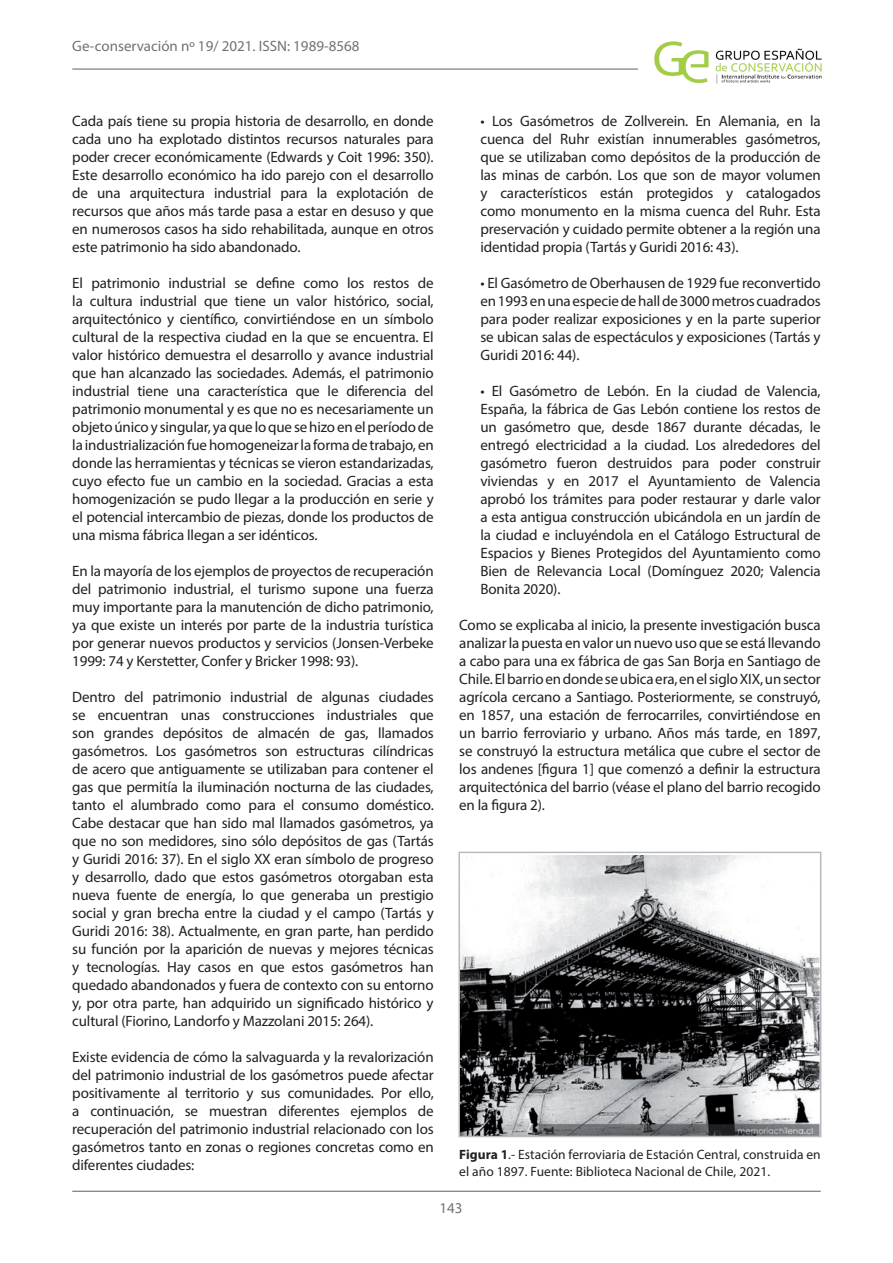
<style>
.page{position:relative;width:893px;height:1263px;background:#fff}
.page>*{position:absolute;margin:0;border:0;box-sizing:border-box;transform-origin:0 0}
.t1{font:15px/18px "Myriad Pro";letter-spacing:-.01em;color:#231f20;text-align:justify}
.t2{font:15px "Myriad Pro";color:#717275}
.t3{font:13.5px/16.5px "Myriad Pro";letter-spacing:.005em;color:#231f20}
.s1{font-weight:700}
</style>
<div class="page">
<hr style="left:72px;top:68px;width:567px;height:2px;background:#717275">
<hr style="left:72px;top:1191px;width:749px;height:1px;background:#717275">
<img style="left:654px;top:41px;width:168px;height:43px">
<img style="left:461px;top:855px;width:357px;height:279px">
<div style="left:458px;top:852px;width:363px;height:285px;border:2px solid #b8b9bc"></div>
<p class="t2" style="left:72px;top:37px;width:289px">Ge-conservación nº 19/ 2021. ISSN: 1989-8568</p>
<p class="t1" style="left:72px;top:112px;width:363px">Cada país tiene su propia historia de desarrollo, en donde cada uno ha explotado distintos recursos naturales para poder crecer económicamente (Edwards y Coit 1996: 350).<br>Este desarrollo económico ha ido parejo con el desarrollo de una arquitectura industrial para la explotación de recursos que años más tarde pasa a estar en desuso y que en numerosos casos ha sido rehabilitada, aunque en otros este patrimonio ha sido abandonado.</p>
<p class="t1" style="left:72px;top:274px;width:363px">El patrimonio industrial se define como los restos de la cultura industrial que tiene un valor histórico, social, arquitectónico y científico, convirtiéndose en un símbolo cultural de la respectiva ciudad en la que se encuentra. El valor histórico demuestra el desarrollo y avance industrial que han alcanzado las sociedades. Además, el patrimonio industrial tiene una característica que le diferencia del patrimonio monumental y es que no es necesariamente un objeto único y singular, ya que lo que se hizo en el período de la industrialización fue homogeneizar la forma de trabajo, en donde las herramientas y técnicas se vieron estandarizadas, cuyo efecto fue un cambio en la sociedad. Gracias a esta homogenización se pudo llegar a la producción en serie y el potencial intercambio de piezas, donde los productos de una misma fábrica llegan a ser idénticos.</p>
<p class="t1" style="left:72px;top:562px;width:363px">En la mayoría de los ejemplos de proyectos de recuperación del patrimonio industrial, el turismo supone una fuerza muy importante para la manutención de dicho patrimonio, ya que existe un interés por parte de la industria turística por generar nuevos productos y servicios (Jonsen-Verbeke 1999: 74 y Kerstetter, Confer y Bricker 1998: 93).</p>
<p class="t1" style="left:72px;top:688px;width:363px">Dentro del patrimonio industrial de algunas ciudades se encuentran unas construcciones industriales que son grandes depósitos de almacén de gas, llamados gasómetros. Los gasómetros son estructuras cilíndricas de acero que antiguamente se utilizaban para contener el gas que permitía la iluminación nocturna de las ciudades, tanto el alumbrado como para el consumo doméstico.<br>Cabe destacar que han sido mal llamados gasómetros, ya que no son medidores, sino sólo depósitos de gas (Tartás y Guridi 2016: 37). En el siglo XX eran símbolo de progreso y desarrollo, dado que estos gasómetros otorgaban esta nueva fuente de energía, lo que generaba un prestigio social y gran brecha entre la ciudad y el campo (Tartás y Guridi 2016: 38). Actualmente, en gran parte, han perdido su función por la aparición de nuevas y mejores técnicas y tecnologías. Hay casos en que estos gasómetros han quedado abandonados y fuera de contexto con su entorno y, por otra parte, han adquirido un significado histórico y cultural (Fiorino, Landorfo y Mazzolani 2015: 264).</p>
<p class="t1" style="left:72px;top:1048px;width:363px">Existe evidencia de cómo la salvaguarda y la revalorización del patrimonio industrial de los gasómetros puede afectar positivamente al territorio y sus comunidades. Por ello, a continuación, se muestran diferentes ejemplos de recuperación del patrimonio industrial relacionado con los gasómetros tanto en zonas o regiones concretas como en diferentes ciudades:</p>
<p class="t1" style="left:480px;top:112px;width:342px">• Los Gasómetros de Zollverein. En Alemania, en la cuenca del Ruhr existían innumerables gasómetros, que se utilizaban como depósitos de la producción de las minas de carbón. Los que son de mayor volumen y característicos están protegidos y catalogados como monumento en la misma cuenca del Ruhr. Esta preservación y cuidado permite obtener a la región una identidad propia (Tartás y Guridi 2016: 43).</p>
<p class="t1" style="left:480px;top:274px;width:342px">• El Gasómetro de Oberhausen de 1929 fue reconvertido en 1993 en una especie de hall de 3000 metros cuadrados para poder realizar exposiciones y en la parte superior se ubican salas de espectáculos y exposiciones (Tartás y Guridi 2016: 44).</p>
<p class="t1" style="left:480px;top:382px;width:342px">• El Gasómetro de Lebón. En la ciudad de Valencia, España, la fábrica de Gas Lebón contiene los restos de un gasómetro que, desde 1867 durante décadas, le entregó electricidad a la ciudad. Los alrededores del gasómetro fueron destruidos para poder construir viviendas y en 2017 el Ayuntamiento de Valencia aprobó los trámites para poder restaurar y darle valor a esta antigua construcción ubicándola en un jardín de la ciudad e incluyéndola en el Catálogo Estructural de Espacios y Bienes Protegidos del Ayuntamiento como Bien de Relevancia Local (Domínguez 2020; Valencia Bonita 2020).</p>
<p class="t1" style="left:459px;top:616px;width:363px">Como se explicaba al inicio, la presente investigación busca analizar la puesta en valor un nuevo uso que se está llevando a cabo para una ex fábrica de gas San Borja en Santiago de Chile. El barrio en donde se ubica era, en el siglo XIX, un sector agrícola cercano a Santiago. Posteriormente, se construyó, en 1857, una estación de ferrocarriles, convirtiéndose en un barrio ferroviario y urbano. Años más tarde, en 1897, se construyó la estructura metálica que cubre el sector de los andenes [figura 1] que comenzó a definir la estructura arquitectónica del barrio (véase el plano del barrio recogido en la figura 2).</p>
<p class="t3" style="left:459px;top:1146px;width:363px"><span class="s1">Figura 1</span>.- Estación ferroviaria de Estación Central, construida en el año 1897. Fuente: Biblioteca Nacional de Chile, 2021.</p>
<p class="t2" style="left:439px;top:1198px;width:25px">143</p>
</div>
